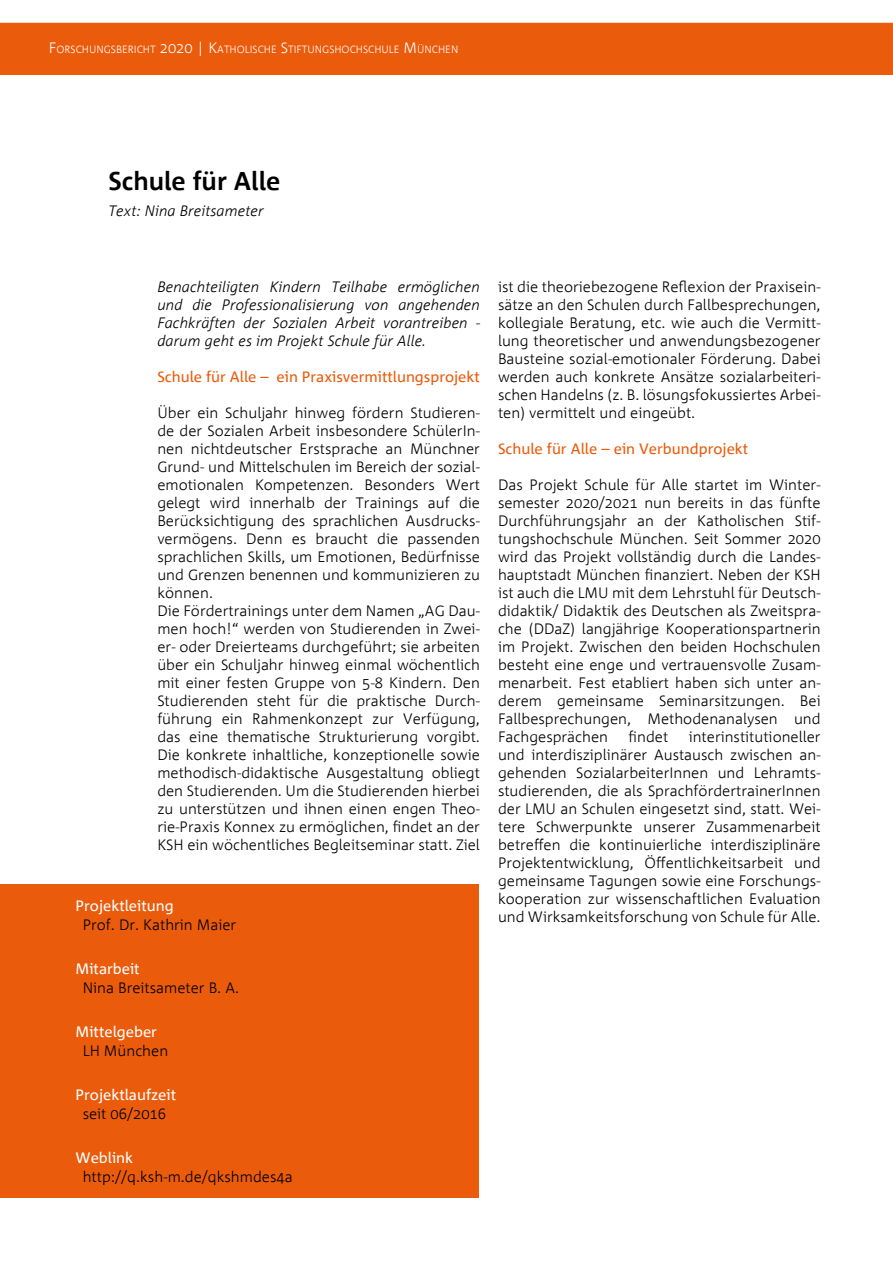
<style>
.page{position:relative;width:893px;height:1263px;background:#fff}
.page>*{position:absolute;margin:0;border:0;box-sizing:border-box;transform-origin:0 0}
.t1{font:700 25.5px "Corpid";color:#000}
.t2{font:300 15px/18px "Corpid";color:#000;text-align:justify}
.t3{font:italic 300 15px/18px "Corpid";color:#000;text-align:justify}
.t4{font:15px "Corpid";color:#ea5b0b}
.t5{font:15px "Corpid";color:#fff}
.t6{font:300 10.5px "Corpid";color:#fff}
.s1{font-size:15px}
</style>
<div class="page">
<div style="left:0;top:22px;width:893px;height:53px;background:#ea5b0b"></div>
<div style="left:0;top:884px;width:478px;height:314px;background:#ea5b0b"></div>
<p class="t6" style="left:49px;top:43px;width:411px"><span class="s1">F</span>ORSCHUNGSBERICHT <span class="s1">2020 | K</span>ATHOLISCHE <span class="s1">S</span>TIFTUNGSHOCHSCHULE <span class="s1">M</span>ÜNCHEN</p>
<h1 class="t1" style="left:108px;top:165px;width:173px">Schule für Alle</h1>
<p class="t3" style="left:108px;top:202px;width:157px">Text: Nina Breitsameter</p>
<p class="t3" style="left:157px;top:277px;width:324px">Benachteiligten Kindern Teilhabe ermöglichen und die Professionalisierung von angehenden Fachkräften der Sozialen Arbeit vorantreiben - darum geht es im Projekt Schule für Alle.</p>
<p class="t4" style="left:157px;top:367px;width:324px">Schule für Alle – ein Praxisvermittlungsprojekt</p>
<p class="t2" style="left:157px;top:403px;width:324px;text-align:left">Über ein Schuljahr hinweg fördern Studieren&shy;de der Sozialen Arbeit insbesondere SchülerIn&shy;nen nichtdeutscher Erstsprache an Münchner Grund- und Mittelschulen im Bereich der sozial&shy;emotionalen Kompetenzen. Besonders Wert gelegt wird innerhalb der Trainings auf die Berücksichtigung des sprachlichen Ausdrucks&shy;vermögens. Denn es braucht die passenden sprachlichen Skills, um Emotionen, Bedürfnisse und Grenzen benennen und kommunizieren zu können.<br>Die Fördertrainings unter dem Namen „AG Dau&shy;men hoch!“ werden von Studierenden in Zwei&shy;er- oder Dreierteams durchgeführt; sie arbeiten über ein Schuljahr hinweg einmal wöchentlich mit einer festen Gruppe von 5-8 Kindern. Den Studierenden steht für die praktische Durch&shy;führung ein Rahmenkonzept zur Verfügung, das eine thematische Strukturierung vorgibt.<br>Die konkrete inhaltliche, konzeptionelle sowie methodisch-didaktische Ausgestaltung obliegt den Studierenden. Um die Studierenden hierbei zu unterstützen und ihnen einen engen Theo&shy;rie-Praxis Konnex zu ermöglichen, findet an der KSH ein wöchentliches Begleitseminar statt. Ziel</p>
<p class="t5" style="left:76px;top:896px;width:100px">Projektleitung</p>
<p class="t2" style="left:83px;top:915px;width:155px">Prof. Dr. Kathrin Maier</p>
<p class="t5" style="left:76px;top:959px;width:66px">Mitarbeit</p>
<p class="t2" style="left:83px;top:978px;width:158px">Nina Breitsameter B. A.</p>
<p class="t5" style="left:76px;top:1022px;width:83px">Mittelgeber</p>
<p class="t2" style="left:83px;top:1041px;width:87px">LH München</p>
<p class="t5" style="left:76px;top:1085px;width:102px">Projektlaufzeit</p>
<p class="t2" style="left:83px;top:1104px;width:85px">seit 06/2016</p>
<p class="t5" style="left:76px;top:1148px;width:59px">Weblink</p>
<p class="t2" style="left:83px;top:1167px;width:211px">http://q.ksh-m.de/qkshmdes4a</p>
<p class="t2" style="left:498px;top:277px;width:324px">ist die theoriebezogene Reflexion der Praxisein&shy;sätze an den Schulen durch Fallbesprechungen, kollegiale Beratung, etc. wie auch die Vermitt&shy;lung theoretischer und anwendungsbezogener Bausteine sozial-emotionaler Förderung. Dabei werden auch konkrete Ansätze sozialarbeiteri&shy;schen Handelns (z. B. lösungsfokussiertes Arbei&shy;ten) vermittelt und eingeübt.</p>
<p class="t4" style="left:498px;top:439px;width:252px">Schule für Alle – ein Verbundprojekt</p>
<p class="t2" style="left:498px;top:475px;width:324px">Das Projekt Schule für Alle startet im Winter&shy;semester 2020/2021 nun bereits in das fünfte Durchführungsjahr an der Katholischen Stif&shy;tungshochschule München. Seit Sommer 2020 wird das Projekt vollständig durch die Landes&shy;hauptstadt München finanziert. Neben der KSH ist auch die LMU mit dem Lehrstuhl für Deutsch&shy;didaktik/ Didaktik des Deutschen als Zweitspra&shy;che (DDaZ) langjährige Kooperationspartnerin im Projekt. Zwischen den beiden Hochschulen besteht eine enge und vertrauensvolle Zusam&shy;menarbeit. Fest etabliert haben sich unter an&shy;derem gemeinsame Seminarsitzungen. Bei Fallbesprechungen, Methodenanalysen und Fachgesprächen</p>
<p class="t2" style="left:629px;top:727px;width:41px">findet</p>
<p class="t2" style="left:498px;top:727px;width:324px;text-indent:191px">interinstitutioneller und interdisziplinärer Austausch zwischen an&shy;gehenden SozialarbeiterInnen und Lehramts&shy;studierenden, die als SprachfördertrainerInnen der LMU an Schulen eingesetzt sind, statt. Wei&shy;tere Schwerpunkte unserer Zusammenarbeit betreffen die kontinuierliche interdisziplinäre Projektentwicklung, Öffentlichkeitsarbeit und gemeinsame Tagungen sowie eine Forschungs&shy;kooperation zur wissenschaftlichen Evaluation und Wirksamkeitsforschung von Schule für Alle.</p>
</div>
